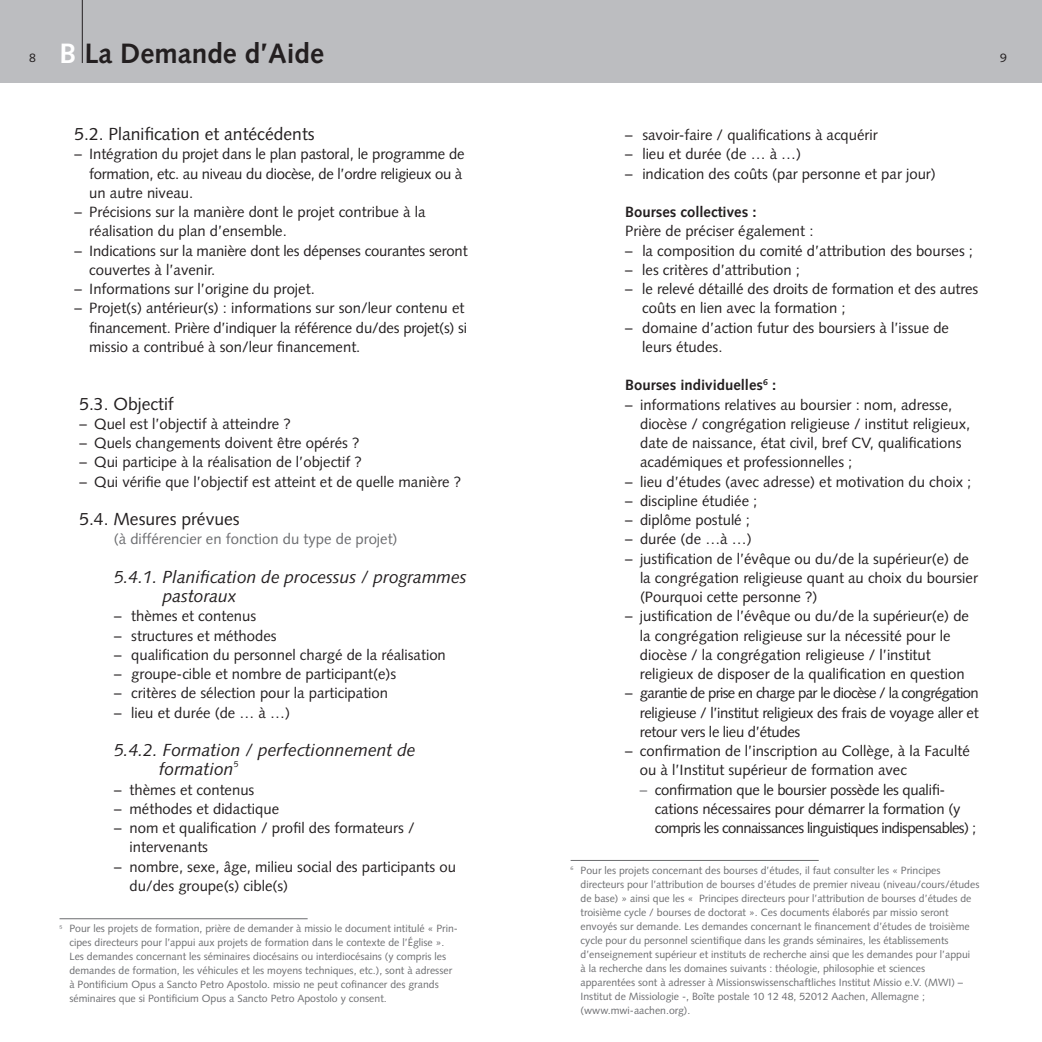
<style>
.page{position:relative;width:1042px;height:1042px;background:#fff}
.page>*{position:absolute;margin:0;border:0;box-sizing:border-box;transform-origin:0 0}
.t1{font:700 28px "Syntax";color:#231f20}
.t2{font:italic 17.5px/19.2px "Syntax";color:#231f20}
.t3{font:17.5px "Syntax";color:#231f20}
.t4{font:14.88px/19.2px "Syntax";color:#231f20}
.t5{font:14.88px/19.2px "Syntax";letter-spacing:-.02em;color:#231f20}
.t6{font:700 14.88px "Syntax";color:#231f20}
.t7{font:14.88px "Syntax";color:#6c6d70}
.t8{font:12.25px "Syntax";color:#231f20}
.t9{font:10.5px/14px "Syntax";color:#6c6d70}
.t10{font:8.75px "Syntax";color:#231f20}
.s1{color:#fff}
.s2{color:#6c6d70}
</style>
<div class="page">
<div style="left:0;top:0;width:521px;height:82px;background:#bcbdc0"></div>
<div style="left:521px;top:0;width:521px;height:82px;background:#bcbdc0"></div>
<hr style="left:570px;top:860px;width:249px;height:1px;background:#6c6d70">
<hr style="left:60px;top:918px;width:248px;height:1px;background:#6c6d70">
<hr style="left:82px;top:0;width:1px;height:63px;background:#231f20">
<h1 class="t1" style="left:60px;top:37px;width:266px"><span class="s1">B</span> La Demande d’Aide</h1>
<p class="t8" style="left:29px;top:51px;width:8px">8</p>
<p class="t8" style="left:1000px;top:51px;width:8px">9</p>
<p class="t3" style="left:74px;top:124px;width:242px">5.2. Planification et antécédents</p>
<p class="t4" style="left:89px;top:145px;width:377px;text-indent:-15px">– Intégration du projet dans le plan pastoral, le programme de formation, etc. au niveau du diocèse, de l’ordre religieux ou à un autre niveau.</p>
<p class="t4" style="left:89px;top:202px;width:338px;text-indent:-15px">– Précisions sur la manière dont le projet contribue à la réalisation du plan d’ensemble.</p>
<p class="t4" style="left:89px;top:241px;width:380px;text-indent:-15px">– Indications sur la manière dont les dépenses courantes seront couvertes à l’avenir.</p>
<p class="t4" style="left:74px;top:279px;width:242px">– Informations sur l’origine du projet.</p>
<p class="t4" style="left:89px;top:299px;width:379px;text-indent:-15px">– Projet(s) antérieur(s) : informations sur son/leur contenu et financement. Prière d’indiquer la référence du/des projet(s) si missio a contribué à son/leur financement.</p>
<p class="t3" style="left:79px;top:393px;width:96px">5.3. Objectif</p>
<p class="t4" style="left:79px;top:414px;width:213px">– Quel est l’objectif à atteindre ?</p>
<p class="t4" style="left:79px;top:433px;width:282px">– Quels changements doivent être opérés ?</p>
<p class="t4" style="left:79px;top:453px;width:284px">– Qui participe à la réalisation de l’objectif ?</p>
<p class="t4" style="left:79px;top:472px;width:383px">– Qui vérifie que l’objectif est atteint et de quelle manière ?</p>
<p class="t3" style="left:79px;top:509px;width:162px">5.4. Mesures prévues</p>
<p class="t7" style="left:114px;top:530px;width:285px">(à différencier en fonction du type de projet)</p>
<p class="t2" style="left:163px;top:567px;width:305px;text-indent:-49px">5.4.1. Planification de processus / programmes pastoraux</p>
<p class="t4" style="left:114px;top:607px;width:143px">– thèmes et contenus</p>
<p class="t4" style="left:114px;top:626px;width:164px">– structures et méthodes</p>
<p class="t4" style="left:114px;top:645px;width:333px">– qualification du personnel chargé de la réalisation</p>
<p class="t4" style="left:114px;top:664px;width:284px">– groupe-cible et nombre de participant(e)s</p>
<p class="t4" style="left:114px;top:684px;width:276px">– critères de sélection pour la participation</p>
<p class="t4" style="left:114px;top:703px;width:177px">– lieu et durée (de … à …)</p>
<p class="t2" style="left:159px;top:740px;width:258px;text-indent:-45px">5.4.2. Formation / perfectionnement de formation</p>
<p class="t10" style="left:234px;top:759px;width:6px">5</p>
<p class="t4" style="left:114px;top:780px;width:142px">– thèmes et contenus</p>
<p class="t4" style="left:114px;top:799px;width:167px">– méthodes et didactique</p>
<p class="t4" style="left:130px;top:818px;width:287px;text-indent:-15px">– nom et qualification / profil des formateurs / intervenants</p>
<p class="t4" style="left:130px;top:857px;width:328px;text-indent:-15px">– nombre, sexe, âge, milieu social des participants ou du/des groupe(s) cible(s)</p>
<p class="t9" style="left:69px;top:921px;width:390px;text-indent:-10px"><sup>5</sup> Pour les projets de formation, prière de demander à missio le document intitulé « Prin&shy;cipes directeurs pour l’appui aux projets de formation dans le contexte de l’Église ».<br>Les demandes concernant les séminaires diocésains ou interdiocésains (y compris les demandes de formation, les véhicules et les moyens techniques, etc.), sont à adresser à Pontificium Opus a Sancto Petro Apostolo. missio ne peut cofinancer des grands séminaires que si Pontificium Opus a Sancto Petro Apostolo y consent.</p>
<p class="t4" style="left:625px;top:125px;width:254px">– savoir-faire / qualifications à acquérir</p>
<p class="t4" style="left:625px;top:145px;width:177px">– lieu et durée (de … à …)</p>
<p class="t4" style="left:625px;top:164px;width:312px">– indication des coûts (par personne et par jour)</p>
<p class="t6" style="left:625px;top:203px;width:133px">Bourses collectives :</p>
<p class="t4" style="left:625px;top:222px;width:190px">Prière de préciser également :</p>
<p class="t4" style="left:625px;top:241px;width:349px">– la composition du comité d’attribution des bourses ;</p>
<p class="t4" style="left:625px;top:260px;width:176px">– les critères d’attribution ;</p>
<p class="t4" style="left:642px;top:279px;width:337px;text-indent:-17px">– le relevé détaillé des droits de formation et des autres coûts en lien avec la formation ;</p>
<p class="t4" style="left:642px;top:318px;width:308px;text-indent:-17px">– domaine d’action futur des boursiers à l’issue de leurs études.</p>
<p class="t6" style="left:625px;top:377px;width:153px">Bourses individuelles<sup>6</sup> :</p>
<p class="t4" style="left:640px;top:395px;width:332px;text-indent:-15px">– informations relatives au boursier : nom, adresse, diocèse / congrégation religieuse / institut religieux, date de naissance, état civil, bref CV, qualifications académiques et professionnelles ;</p>
<p class="t4" style="left:625px;top:472px;width:348px">– lieu d’études (avec adresse) et motivation du choix ;</p>
<p class="t4" style="left:625px;top:491px;width:134px">– discipline étudiée ;</p>
<p class="t4" style="left:625px;top:510px;width:126px">– diplôme postulé ;</p>
<p class="t4" style="left:625px;top:530px;width:128px">– durée (de …à …)</p>
<p class="t4" style="left:640px;top:549px;width:339px;text-indent:-15px">– justification de l’évêque ou du/de la supérieur(e) de la congrégation religieuse quant au choix du boursier (Pourquoi cette personne ?)</p>
<p class="t4" style="left:640px;top:607px;width:330px;text-indent:-15px">– justification de l’évêque ou du/de la supérieur(e) de la congrégation religieuse sur la nécessité pour le diocèse / la congrégation religieuse / l’institut religieux de disposer de la qualification en question</p>
<p class="t4" style="left:640px;top:684px;width:340px;text-align:justify;text-indent:-15px">– garantie de prise en charge par le diocèse / la congrégation religieuse / l’institut religieux des frais de voyage aller et retour vers le lieu d’études</p>
<p class="t4" style="left:640px;top:741px;width:331px;text-indent:-15px">– confirmation de l’inscription au Collège, à la Faculté ou à l’Institut supérieur de formation avec</p>
<p class="t5" style="left:655px;top:780px;width:323px;text-indent:-15px"><span class="s2">–</span> confirmation que le boursier possède les qualifi&shy;cations nécessaires pour démarrer la formation (y compris les connaissances linguistiques indispensables) ;</p>
<p class="t9" style="left:580px;top:863px;width:400px;text-indent:-10px"><sup>6</sup> Pour les projets concernant des bourses d’études, il faut consulter les « Principes directeurs pour l’attribution de bourses d’études de premier niveau (niveau/cours/études de base) » ainsi que les « Principes directeurs pour l’attribution de bourses d’études de troisième cycle / bourses de doctorat ». Ces documents élaborés par missio seront envoyés sur demande. Les demandes concernant le financement d’études de troisième cycle pour du personnel scientifique dans les grands séminaires, les établissements d’enseignement supérieur et instituts de recherche ainsi que les demandes pour l’appui<br>à la recherche dans les domaines suivants : théologie, philosophie et sciences apparentées sont à adresser à Missionswissenschaftliches Institut Missio e.V. (MWI) – Institut de Missiologie -, Boîte postale 10 12 48, 52012 Aachen, Allemagne ; (www.mwi-aachen.org).</p>
</div>
